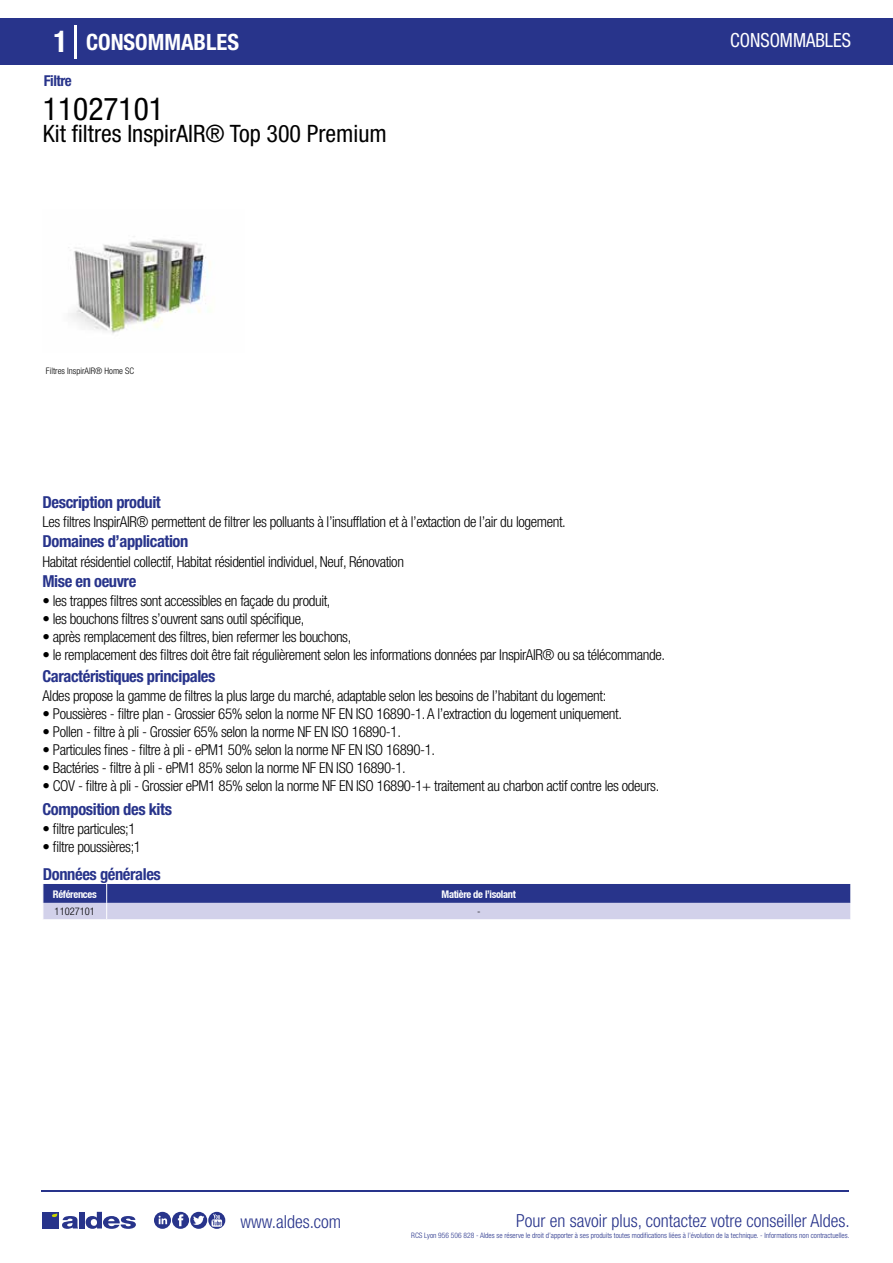
<style>
.page{position:relative;width:893px;height:1263px;background:#fff}
.page>*{position:absolute;margin:0;border:0;box-sizing:border-box;transform-origin:0 0}
.t1{font:condensed 31.5px "Helvetica Neue LT Std";color:#000}
.t2{font:condensed 24px "Helvetica Neue LT Std";color:#000}
.t3{font:700 condensed 22.5px "Helvetica Neue LT Std";color:#fff}
.t4{font:condensed 19.5px "Helvetica Neue LT Std";color:#fff;scale:.95 1}
.t5{font:300 condensed 18px "Helvetica Neue";color:#28348b}
.t6{font:700 condensed 16.5px "Helvetica Neue LT Std";letter-spacing:-.025em;color:#28348b}
.t7{font:300 condensed 15px "Helvetica Neue LT Std";letter-spacing:-.025em;color:#000}
.t8{font:700 condensed 15px "Helvetica Neue LT Std";letter-spacing:-.035em;color:#28348b}
.t9{font:700 condensed 10.5px "Helvetica Neue";letter-spacing:-.03em;color:#fff}
.t10{font:300 condensed 10.5px "Helvetica Neue";color:#000}
.t11{font:300 condensed 9px "Helvetica Neue";color:#000}
.t12{font:300 condensed 7.5px "Helvetica Neue";color:#28348b}
.s1{font-size:30px}
</style>
<div class="page">
<img style="left:68px;top:239px;width:142px;height:95px">
<div style="left:0;top:18px;width:893px;height:46px;background:#28348b"></div>
<hr style="left:74px;top:25px;width:2px;height:33px;background:#fff">
<svg style="left:43px;top:884px;width:808px;height:36px;background:#7a80b8"></svg>
<hr style="left:41px;top:1190px;width:808px;height:1px;background:#28348b">
<svg style="left:154px;top:1212px;width:71px;height:17px"></svg>
<div style="left:42px;top:1212px;width:17px;height:16px;background:#28348b"></div>
<div style="left:79px;top:1212px;width:5px;height:16px;background:#28348b"></div>
<svg style="left:86px;top:1212px;width:50px;height:17px"></svg>
<svg style="left:52px;top:1213px;width:26px;height:16px"></svg>
<h3 class="t3" style="left:54px;top:28px;width:187px"><span class="s1">1</span> CONSOMMABLES</h3>
<h3 class="t4" style="left:730px;top:29px;width:129px">CONSOMMABLES</h3>
<p class="t8" style="left:44px;top:71px;width:29px">Filtre</p>
<h1 class="t1" style="left:43px;top:91px;width:122px">11027101</h1>
<h2 class="t2" style="left:43px;top:120px;width:345px">Kit filtres InspirAIR® Top 300 Premium</h2>
<p class="t11" style="left:46px;top:365px;width:90px">Filtres InspirAIR® Home SC</p>
<p class="t6" style="left:43px;top:492px;width:120px">Description produit</p>
<p class="t6" style="left:43px;top:531px;width:147px">Domaines d’application</p>
<p class="t6" style="left:43px;top:571px;width:95px">Mise en oeuvre</p>
<p class="t7" style="left:43px;top:513px;width:525px">Les filtres InspirAIR® permettent de filtrer les polluants à l’insufflation et à l’extaction de l’air du logement.</p>
<p class="t7" style="left:43px;top:553px;width:363px">Habitat résidentiel collectif, Habitat résidentiel individuel, Neuf, Rénovation</p>
<p class="t7" style="left:43px;top:592px;width:290px">• les trappes filtres sont accessibles en façade du produit,</p>
<p class="t7" style="left:43px;top:610px;width:263px">• les bouchons filtres s’ouvrent sans outil spécifique,</p>
<p class="t7" style="left:43px;top:628px;width:310px">• après remplacement des filtres, bien refermer les bouchons,</p>
<p class="t7" style="left:43px;top:646px;width:624px">• le remplacement des filtres doit être fait régulièrement selon les informations données par InspirAIR® ou sa télécommande.</p>
<p class="t6" style="left:43px;top:666px;width:174px">Caractéristiques principales</p>
<p class="t7" style="left:43px;top:687px;width:565px">Aldes propose la gamme de filtres la plus large du marché, adaptable selon les besoins de l’habitant du logement:</p>
<p class="t7" style="left:43px;top:705px;width:581px">• Poussières - filtre plan - Grossier 65% selon la norme NF EN ISO 16890-1. A l’extraction du logement uniquement.</p>
<p class="t7" style="left:43px;top:723px;width:360px">• Pollen - filtre à pli - Grossier 65% selon la norme NF EN ISO 16890-1.</p>
<p class="t7" style="left:43px;top:741px;width:394px">• Particules fines - filtre à pli - ePM1 50% selon la norme NF EN ISO 16890-1.</p>
<p class="t7" style="left:43px;top:759px;width:365px">• Bactéries - filtre à pli - ePM1 85% selon la norme NF EN ISO 16890-1.</p>
<p class="t7" style="left:43px;top:777px;width:618px">• COV - filtre à pli - Grossier ePM1 85% selon la norme NF EN ISO 16890-1+ traitement au charbon actif contre les odeurs.</p>
<p class="t6" style="left:43px;top:799px;width:131px">Composition des kits</p>
<p class="t7" style="left:43px;top:820px;width:95px">• filtre particules;1</p>
<p class="t7" style="left:43px;top:838px;width:100px">• filtre poussières;1</p>
<p class="t6" style="left:43px;top:864px;width:119px">Données générales</p>
<p class="t9" style="left:53px;top:888px;width:45px">Références</p>
<p class="t9" style="left:442px;top:888px;width:76px">Matière de l’isolant</p>
<p class="t10" style="left:55px;top:905px;width:42px">11027101</p>
<p class="t10" style="left:477px;top:905px;width:5px">-</p>
<p class="t5" style="left:240px;top:1211px;width:102px">www.aldes.com</p>
<p class="t5" style="left:516px;top:1211px;width:335px">Pour en savoir plus, contactez votre conseiller Aldes.</p>
<p class="t12" style="left:411px;top:1230px;width:440px">RCS Lyon 956 506 828 - Aldes se réserve le droit d’apporter à ses produits toutes modifications liées à l’évolution de la technique. - Informations non contractuelles.</p>
</div>
